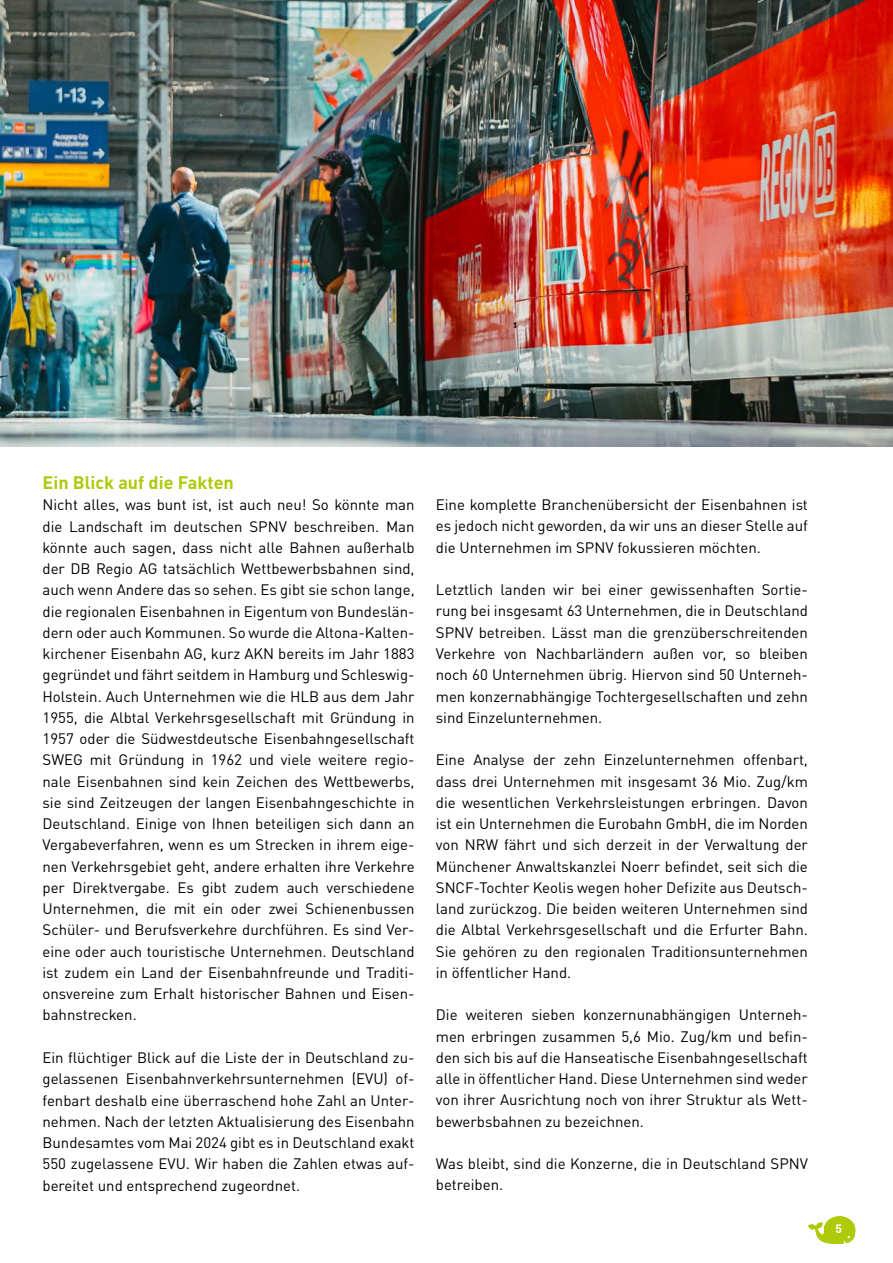
<style>
.page{position:relative;width:893px;height:1263px;background:#fff}
.page>*{position:absolute;margin:0;border:0;box-sizing:border-box;transform-origin:0 0}
.t1{font:700 18px "DINOT";color:#afca0b}
.t2{font:15px/21.3px "DINOT";color:#000;text-align:justify}
.t3{font:700 12px "DINOT";color:#fff}
</style>
<div class="page">
<img style="left:0;top:0;width:893px;height:446px">
<svg style="left:808px;top:1216px;width:47px;height:28px"></svg>
<p class="t1" style="left:43px;top:471px;width:193px">Ein Blick auf die Fakten</p>
<p class="t2" style="left:43px;top:494px;width:374px">Nicht alles, was bunt ist, ist auch neu! So könnte man die Landschaft im deutschen SPNV beschreiben. Man könnte auch sagen, dass nicht alle Bahnen außerhalb der DB Regio AG tatsächlich Wettbewerbsbahnen sind, auch wenn Andere das so sehen. Es gibt sie schon lange, die regionalen Eisenbahnen in Eigentum von Bundeslän&shy;dern oder auch Kommunen. So wurde die Altona-Kalten&shy;kirchener Eisenbahn AG, kurz AKN bereits im Jahr 1883 gegründet und fährt seitdem in Hamburg und Schleswig-Holstein. Auch Unternehmen wie die HLB aus dem Jahr 1955, die Albtal Verkehrsgesellschaft mit Gründung in 1957 oder die Südwestdeutsche Eisenbahngesellschaft SWEG mit Gründung in 1962 und viele weitere regio&shy;nale Eisenbahnen sind kein Zeichen des Wettbewerbs, sie sind Zeitzeugen der langen Eisenbahngeschichte in Deutschland. Einige von Ihnen beteiligen sich dann an Vergabeverfahren, wenn es um Strecken in ihrem eige&shy;nen Verkehrsgebiet geht, andere erhalten ihre Verkehre per Direktvergabe. Es gibt zudem auch verschiedene Unternehmen, die mit ein oder zwei Schienenbussen Schüler- und Berufsverkehre durchführen. Es sind Ver&shy;eine oder auch touristische Unternehmen. Deutschland ist zudem ein Land der Eisenbahnfreunde und Traditi&shy;onsvereine zum Erhalt historischer Bahnen und Eisen&shy;bahnstrecken.</p>
<p class="t2" style="left:43px;top:1047px;width:374px">Ein flüchtiger Blick auf die Liste der in Deutschland zu&shy;gelassenen Eisenbahnverkehrsunternehmen (EVU) of&shy;fenbart deshalb eine überraschend hohe Zahl an Unter&shy;nehmen. Nach der letzten Aktualisierung des Eisenbahn Bundesamtes vom Mai 2024 gibt es in Deutschland exakt 550 zugelassene EVU. Wir haben die Zahlen etwas auf&shy;bereitet und entsprechend zugeordnet.</p>
<p class="t2" style="left:436px;top:494px;width:374px">Eine komplette Branchenübersicht der Eisenbahnen ist es jedoch nicht geworden, da wir uns an dieser Stelle auf die Unternehmen im SPNV fokussieren möchten.</p>
<p class="t2" style="left:436px;top:579px;width:374px">Letztlich landen wir bei einer gewissenhaften Sortie&shy;rung bei insgesamt 63 Unternehmen, die in Deutschland SPNV betreiben. Lässt man die grenzüberschreitenden Verkehre von Nachbarländern außen vor, so bleiben noch 60 Unternehmen übrig. Hiervon sind 50 Unterneh&shy;men konzernabhängige Tochtergesellschaften und zehn sind Einzelunternehmen.</p>
<p class="t2" style="left:436px;top:749px;width:374px">Eine Analyse der zehn Einzelunternehmen offenbart, dass drei Unternehmen mit insgesamt 36 Mio. Zug/km die wesentlichen Verkehrsleistungen erbringen. Davon ist ein Unternehmen die Eurobahn GmbH, die im Norden von NRW fährt und sich derzeit in der Verwaltung der Münchener Anwaltskanzlei Noerr befindet, seit sich die SNCF-Tochter Keolis wegen hoher Defizite aus Deutsch&shy;land zurückzog. Die beiden weiteren Unternehmen sind die Albtal Verkehrsgesellschaft und die Erfurter Bahn.<br>Sie gehören zu den regionalen Traditionsunternehmen in öffentlicher Hand.</p>
<p class="t2" style="left:436px;top:1004px;width:374px">Die weiteren sieben konzernunabhängigen Unterneh&shy;men erbringen zusammen 5,6 Mio. Zug/km und befin&shy;den sich bis auf die Hanseatische Eisenbahngesellschaft alle in öffentlicher Hand. Diese Unternehmen sind weder von ihrer Ausrichtung noch von ihrer Struktur als Wett&shy;bewerbsbahnen zu bezeichnen.</p>
<p class="t2" style="left:436px;top:1153px;width:374px">Was bleibt, sind die Konzerne, die in Deutschland SPNV betreiben.</p>
<p class="t3" style="left:836px;top:1221px;width:8px">5</p>
</div>
